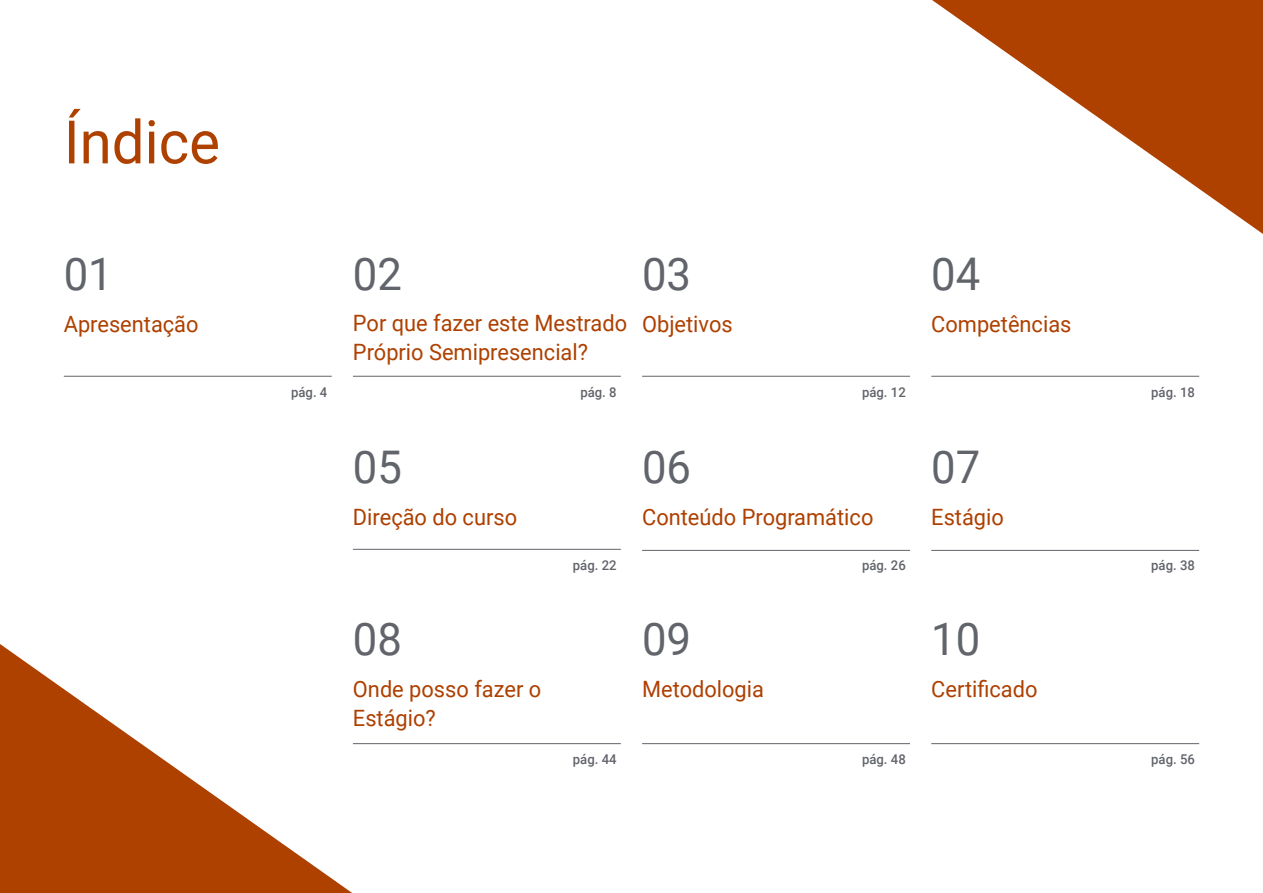
<style>
.page{position:relative;width:1263px;height:893px;background:#fff}
.page>*{position:absolute;margin:0;border:0;box-sizing:border-box;transform-origin:0 0}
.t1{font:60px "Roboto";color:#ae4000}
.t2{font:45px "Roboto";color:#61646a}
.t3{font:22.5px/28.5px "Roboto";color:#ae4000}
.t4{font:500 13.5px "Roboto";color:#61646a}
</style>
<div class="page">
<svg style="left:932px;top:0;width:331px;height:234px"></svg>
<hr style="left:64px;top:376px;width:268px;height:1px;background:#61646a">
<hr style="left:642px;top:550px;width:268px;height:1px;background:#61646a">
<hr style="left:353px;top:376px;width:268px;height:1px;background:#61646a">
<hr style="left:931px;top:550px;width:268px;height:1px;background:#61646a">
<hr style="left:642px;top:376px;width:268px;height:1px;background:#61646a">
<hr style="left:931px;top:376px;width:268px;height:1px;background:#61646a">
<hr style="left:353px;top:743px;width:268px;height:1px;background:#61646a">
<hr style="left:642px;top:743px;width:268px;height:1px;background:#61646a">
<hr style="left:931px;top:743px;width:268px;height:1px;background:#61646a">
<hr style="left:353px;top:549px;width:268px;height:1px;background:#61646a">
<svg style="left:0;top:644px;width:352px;height:249px"></svg>
<h1 class="t1" style="left:64px;top:100px;width:158px">Índice</h1>
<h2 class="t2" style="left:64px;top:242px;width:51px">01</h2>
<h2 class="t2" style="left:353px;top:242px;width:51px">02</h2>
<h2 class="t2" style="left:642px;top:242px;width:51px">03</h2>
<h2 class="t2" style="left:931px;top:242px;width:51px">04</h2>
<p class="t3" style="left:64px;top:309px;width:136px">Apresentação</p>
<p class="t3" style="left:353px;top:308px;width:276px">Por que fazer este Mestrado<br>Próprio Semipresencial?</p>
<p class="t3" style="left:642px;top:309px;width:92px">Objetivos</p>
<p class="t3" style="left:931px;top:309px;width:142px">Competências</p>
<p class="t4" style="left:291px;top:383px;width:38px">pág. 4</p>
<p class="t4" style="left:580px;top:383px;width:38px">pág. 8</p>
<p class="t4" style="left:862px;top:383px;width:45px">pág. 12</p>
<p class="t4" style="left:1151px;top:383px;width:45px">pág. 18</p>
<h2 class="t2" style="left:353px;top:435px;width:51px">05</h2>
<p class="t3" style="left:353px;top:502px;width:166px">Direção do curso</p>
<p class="t4" style="left:573px;top:556px;width:45px">pág. 22</p>
<h2 class="t2" style="left:642px;top:435px;width:51px">06</h2>
<p class="t3" style="left:642px;top:502px;width:233px">Conteúdo Programático</p>
<p class="t4" style="left:862px;top:556px;width:45px">pág. 26</p>
<h2 class="t2" style="left:931px;top:435px;width:51px">07</h2>
<p class="t3" style="left:931px;top:502px;width:74px">Estágio</p>
<p class="t4" style="left:1151px;top:556px;width:45px">pág. 38</p>
<h2 class="t2" style="left:353px;top:608px;width:51px">08</h2>
<h2 class="t2" style="left:642px;top:608px;width:51px">09</h2>
<h2 class="t2" style="left:931px;top:608px;width:51px">10</h2>
<p class="t3" style="left:353px;top:674px;width:190px">Onde posso fazer o</p>
<p class="t3" style="left:642px;top:674px;width:123px">Metodologia</p>
<p class="t3" style="left:353px;top:703px;width:84px">Estágio?</p>
<p class="t3" style="left:931px;top:674px;width:108px">Certificado</p>
<p class="t4" style="left:573px;top:749px;width:45px">pág. 44</p>
<p class="t4" style="left:862px;top:749px;width:45px">pág. 48</p>
<p class="t4" style="left:1151px;top:749px;width:45px">pág. 56</p>
</div>
